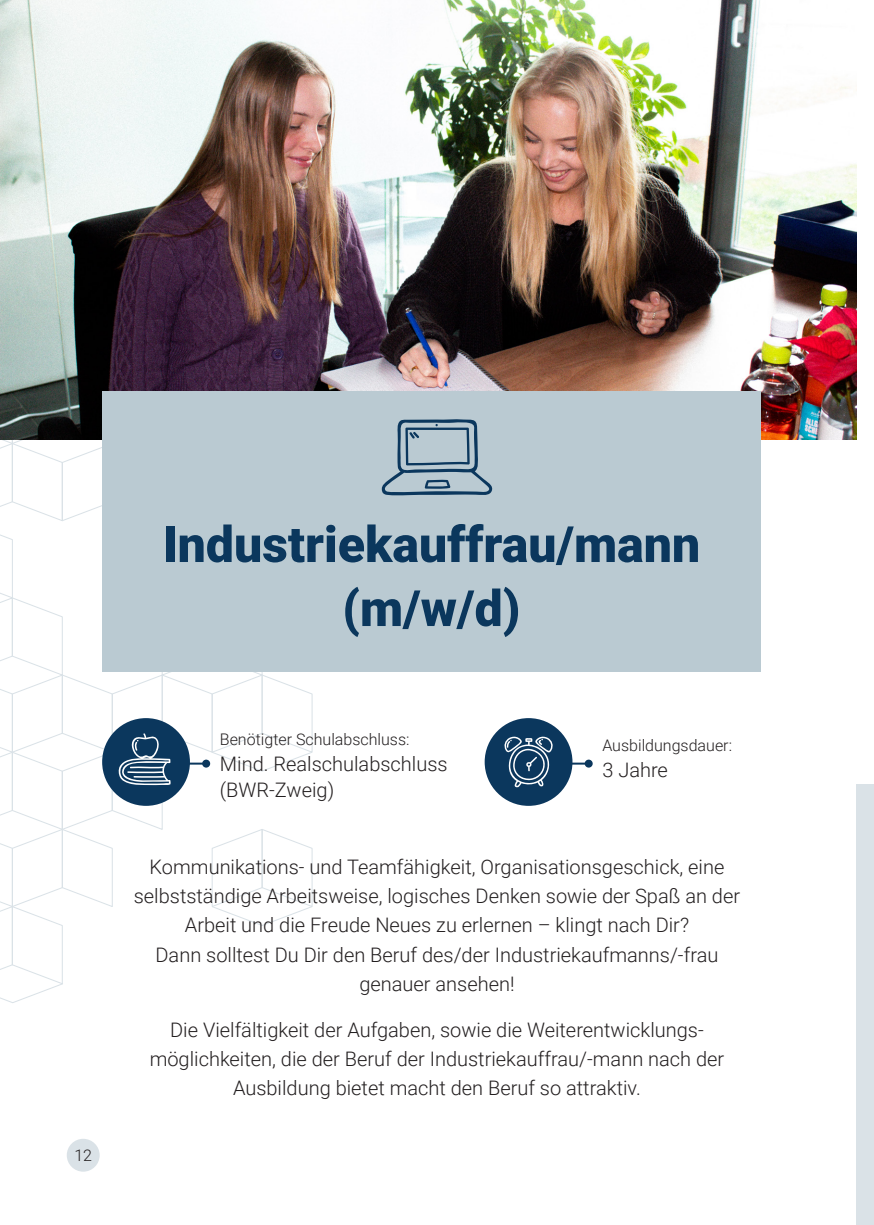
<style>
.page{position:relative;width:874px;height:1225px;background:#fff}
.page>*{position:absolute;margin:0;border:0;box-sizing:border-box;transform-origin:0 0}
.t1{font:900 50px/64px "Roboto";color:#0b375d;text-align:center}
.t2{font:300 20px/29px "Roboto";color:#231f20;text-align:center}
.t3{font:300 16px "Roboto";color:#231f20}
</style>
<div class="page">
<img style="left:0;top:0;width:856px;height:439px">
<div style="left:102px;top:391px;width:658px;height:281px;background:#bacad2"></div>
<div style="left:856px;top:784px;width:17px;height:441px;background:#dae2e7"></div>
<svg style="left:0;top:17px;width:363px;height:986px"></svg>
<div style="left:484px;top:718px;width:88px;height:88px;background:#0b375d;border-radius:50%"></div>
<hr style="left:559px;top:762px;width:29px;height:2px;background:#0b375d">
<div style="left:584px;top:759px;width:8px;height:8px;background:#0b375d;border-radius:50%"></div>
<svg style="left:504px;top:736px;width:49px;height:51px"></svg>
<svg style="left:381px;top:419px;width:111px;height:77px"></svg>
<div style="left:67px;top:1138px;width:33px;height:33px;background:#dae2e7;border-radius:50%"></div>
<p class="t3" style="left:74px;top:1144px;width:19px">12</p>
<h1 class="t1" style="left:162px;top:510px;width:539px">Industriekauffrau/mann (m/w/d)</h1>
<p class="t3" style="left:220px;top:728px;width:191px">Benötigter Schulabschluss:</p>
<p class="t2" style="left:220px;top:750px;width:229px;line-height:26px;text-align:left">Mind. Realschulabschluss (BWR-Zweig)</p>
<p class="t3" style="left:602px;top:734px;width:131px">Ausbildungsdauer:</p>
<p class="t2" style="left:602px;top:755px;width:67px">3 Jahre</p>
<p class="t2" style="left:134px;top:852px;width:607px">Kommunikations- und Teamfähigkeit, Organisationsgeschick, eine selbstständige Arbeitsweise, logisches Denken sowie der Spaß an der Arbeit und die Freude Neues zu erlernen – klingt nach Dir?<br>Dann solltest Du Dir den Beruf des/der Industriekaufmanns/-frau genauer ansehen!</p>
<p class="t2" style="left:150px;top:1014px;width:575px">Die Vielfältigkeit der Aufgaben, sowie die Weiterentwicklungs&shy;möglichkeiten, die der Beruf der Industriekauffrau/-mann nach der<br>Ausbildung bietet macht den Beruf so attraktiv.</p>
</div>
